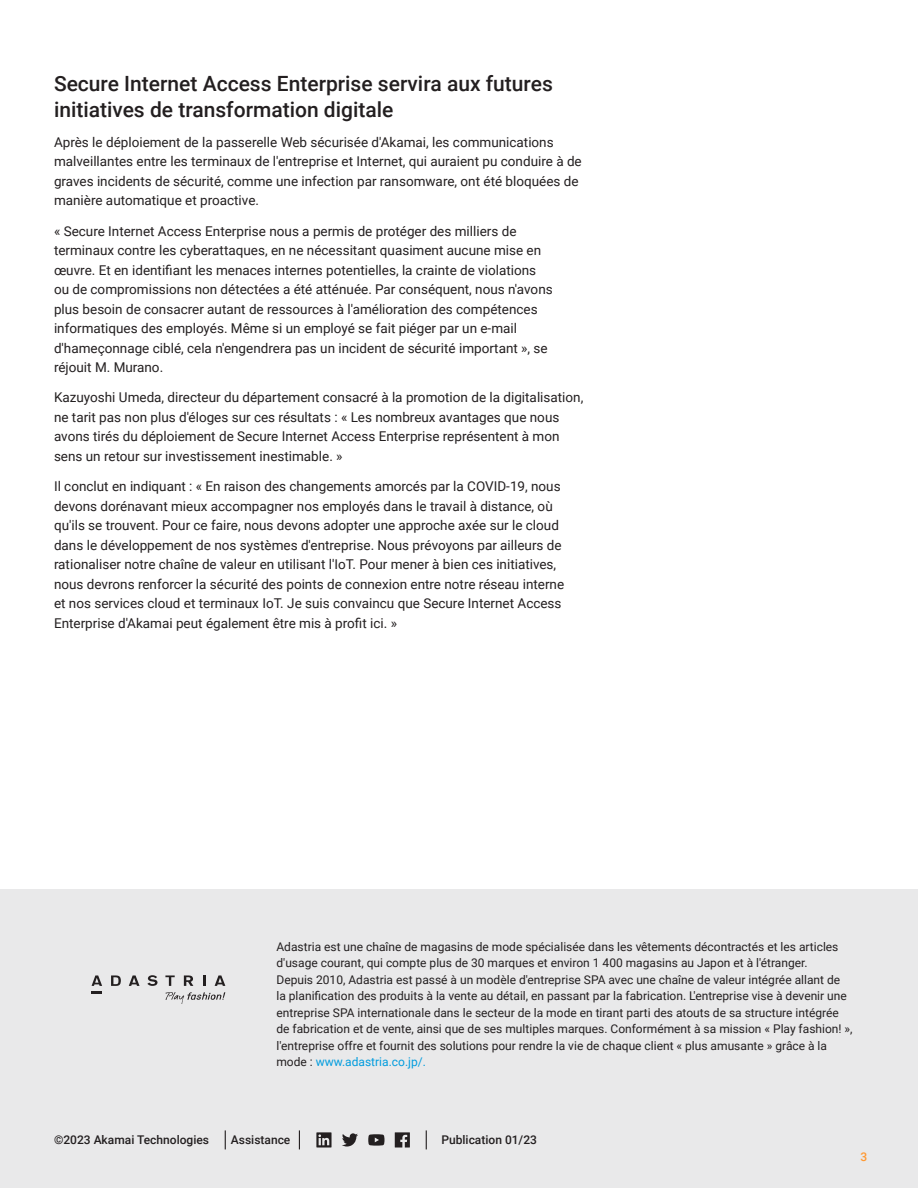
<style>
.page{position:relative;width:918px;height:1188px;background:#fff}
.page>*{position:absolute;margin:0;border:0;box-sizing:border-box;transform-origin:0 0}
.ACS___H1{font:500 21px/25.2px "Roboto";color:#231f20}
.ACS___Body{font:13.5px/19.5px "Roboto";color:#231f20}
.ACS___Concluding_Par{font:12px/16.5px "Roboto";color:#231f20}
.ACS___Footer{font:500 12px "Roboto";color:#231f20}
.t1{font:500 12px "Roboto";color:#f93}
.s1{color:#009cde}
</style>
<div class="page">
<div style="left:0;top:890px;width:918px;height:298px;background:#e9e9ea"></div>
<svg style="left:299px;top:1130px;width:1px;height:19px"></svg>
<svg style="left:225px;top:1130px;width:1px;height:19px"></svg>
<svg style="left:426px;top:1130px;width:1px;height:19px"></svg>
<svg style="left:368px;top:1134px;width:16px;height:12px"></svg>
<svg style="left:316px;top:1132px;width:16px;height:16px"></svg>
<svg style="left:395px;top:1132px;width:15px;height:16px"></svg>
<svg style="left:342px;top:1133px;width:16px;height:14px"></svg>
<svg style="left:166px;top:992px;width:59px;height:12px"></svg>
<svg style="left:92px;top:975px;width:10px;height:18px"></svg>
<svg style="left:111px;top:975px;width:10px;height:11px"></svg>
<svg style="left:129px;top:975px;width:11px;height:11px"></svg>
<svg style="left:147px;top:975px;width:11px;height:11px"></svg>
<svg style="left:165px;top:975px;width:10px;height:11px"></svg>
<svg style="left:184px;top:975px;width:9px;height:11px"></svg>
<svg style="left:203px;top:975px;width:3px;height:11px"></svg>
<svg style="left:215px;top:975px;width:10px;height:11px"></svg>
<p class="ACS___H1" style="left:54px;top:71px;width:500px">Secure Internet Access Enterprise servira aux futures initiatives de transformation digitale</p>
<p class="ACS___Body" style="left:54px;top:132px;width:529px">Après le déploiement de la passerelle Web sécurisée d'Akamai, les communications malveillantes entre les terminaux de l'entreprise et Internet, qui auraient pu conduire à de graves incidents de sécurité, comme une infection par ransomware, ont été bloquées de manière automatique et proactive.</p>
<p class="ACS___Body" style="left:54px;top:221px;width:500px">« Secure Internet Access Enterprise nous a permis de protéger des milliers de terminaux contre les cyberattaques, en ne nécessitant quasiment aucune mise en œuvre. Et en identifiant les menaces internes potentielles, la crainte de violations ou de compromissions non détectées a été atténuée. Par conséquent, nous n'avons plus besoin de consacrer autant de ressources à l'amélioration des compétences informatiques des employés. Même si un employé se fait piéger par un e-mail d'hameçonnage ciblé, cela n'engendrera pas un incident de sécurité important », se réjouit M. Murano.</p>
<p class="ACS___Body" style="left:54px;top:387px;width:531px">Kazuyoshi Umeda, directeur du département consacré à la promotion de la digitalisation, ne tarit pas non plus d'éloges sur ces résultats : « Les nombreux avantages que nous avons tirés du déploiement de Secure Internet Access Enterprise représentent à mon sens un retour sur investissement inestimable. »</p>
<p class="ACS___Body" style="left:54px;top:476px;width:512px">Il conclut en indiquant : « En raison des changements amorcés par la COVID-19, nous devons dorénavant mieux accompagner nos employés dans le travail à distance, où qu'ils se trouvent. Pour ce faire, nous devons adopter une approche axée sur le cloud dans le développement de nos systèmes d'entreprise. Nous prévoyons par ailleurs de rationaliser notre chaîne de valeur en utilisant l'IoT. Pour mener à bien ces initiatives, nous devrons renforcer la sécurité des points de connexion entre notre réseau interne et nos services cloud et terminaux IoT. Je suis convaincu que Secure Internet Access Enterprise d'Akamai peut également être mis à profit ici. »</p>
<p class="ACS___Concluding_Par" style="left:276px;top:938px;width:578px">Adastria est une chaîne de magasins de mode spécialisée dans les vêtements décontractés et les articles d'usage courant, qui compte plus de 30 marques et environ 1 400 magasins au Japon et à l'étranger.<br>Depuis 2010, Adastria est passé à un modèle d'entreprise SPA avec une chaîne de valeur intégrée allant de la planification des produits à la vente au détail, en passant par la fabrication. L'entreprise vise à devenir une entreprise SPA internationale dans le secteur de la mode en tirant parti des atouts de sa structure intégrée de fabrication et de vente, ainsi que de ses multiples marques. Conformément à sa mission « Play fashion! », l'entreprise offre et fournit des solutions pour rendre la vie de chaque client « plus amusante » grâce à la mode : <span class="s1">www.adastria.co.jp/.</span></p>
<p class="ACS___Footer" style="left:54px;top:1132px;width:157px">©2023 Akamai Technologies</p>
<p class="ACS___Footer" style="left:231px;top:1132px;width:61px">Assistance</p>
<p class="ACS___Footer" style="left:441px;top:1132px;width:97px">Publication 01/23</p>
<p class="t1" style="left:860px;top:1148px;width:8px">3</p>
</div>
